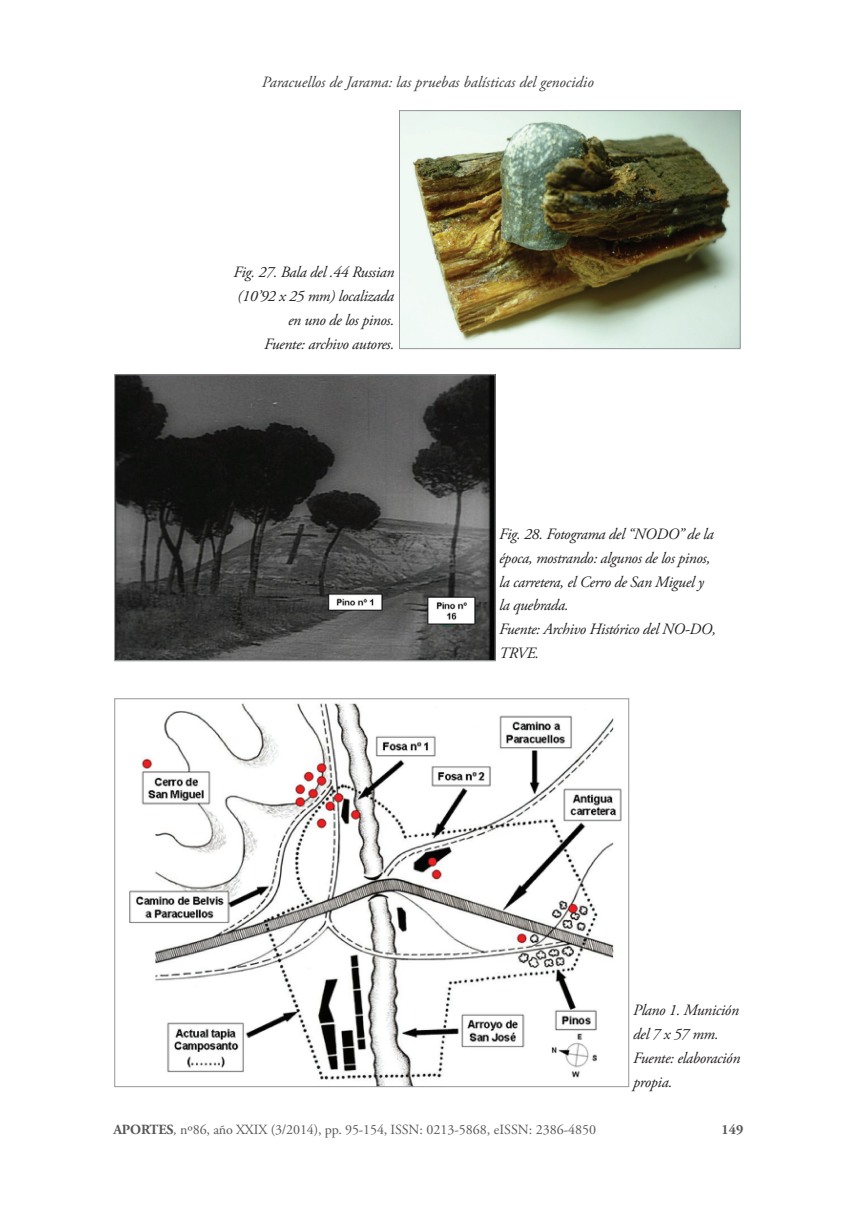
<style>
.page{position:relative;width:843px;height:1211px;background:#fff}
.page>*{position:absolute;margin:0;border:0;box-sizing:border-box;transform-origin:0 0}
.t1{font:italic 15.75px/23.8px "Adobe Garamond Pro";letter-spacing:-.02em;color:#231f20}
.t2{font:italic 15.75px "Adobe Garamond Pro";color:#3e3e3f}
.t3{font:14px "Adobe Garamond Pro";color:#57585a}
.t4{font:700 14px "Adobe Garamond Pro";color:#57585a}
.s1{font-weight:700}
.s2{font-style:italic}
</style>
<div class="page">
<img style="left:129px;top:703px;width:493px;height:382px">
<img style="left:117px;top:377px;width:376px;height:282px">
<div style="left:115px;top:375px;width:380px;height:286px;border:1px solid #939598"></div>
<img style="left:401px;top:113px;width:337px;height:234px">
<div style="left:399px;top:111px;width:341px;height:238px;border:1px solid #939598"></div>
<p class="t2" style="left:262px;top:72px;width:333px">Paracuellos de Jarama: las pruebas balísticas del genocidio</p>
<p class="t1" style="left:234px;top:261px;width:162px;text-align:right">Fig. 27. Bala del .44 Russian (10’92 x 25 mm) localizada en uno de los pinos.<br>Fuente: archivo autores.</p>
<p class="t1" style="left:499px;top:523px;width:218px">Fig. 28. Fotograma del “NODO” de la época, mostrando: algunos de los pinos, la carretera, el Cerro de San Miguel y la quebrada.<br>Fuente: Archivo Histórico del NO-DO,<br>TRVE.</p>
<p class="t1" style="left:633px;top:999px;width:109px">Plano 1. Munición del 7 x 57 mm.<br>Fuente: elaboración propia.</p>
<p class="t3" style="left:113px;top:1121px;width:484px"><span class="s1">APORTES</span><span class="s2">,</span> nº86, año XXIX (3/2014), pp. 95-154, ISSN: 0213-5868, eISSN: 2386-4850</p>
<p class="t4" style="left:722px;top:1121px;width:23px">149</p>
</div>
